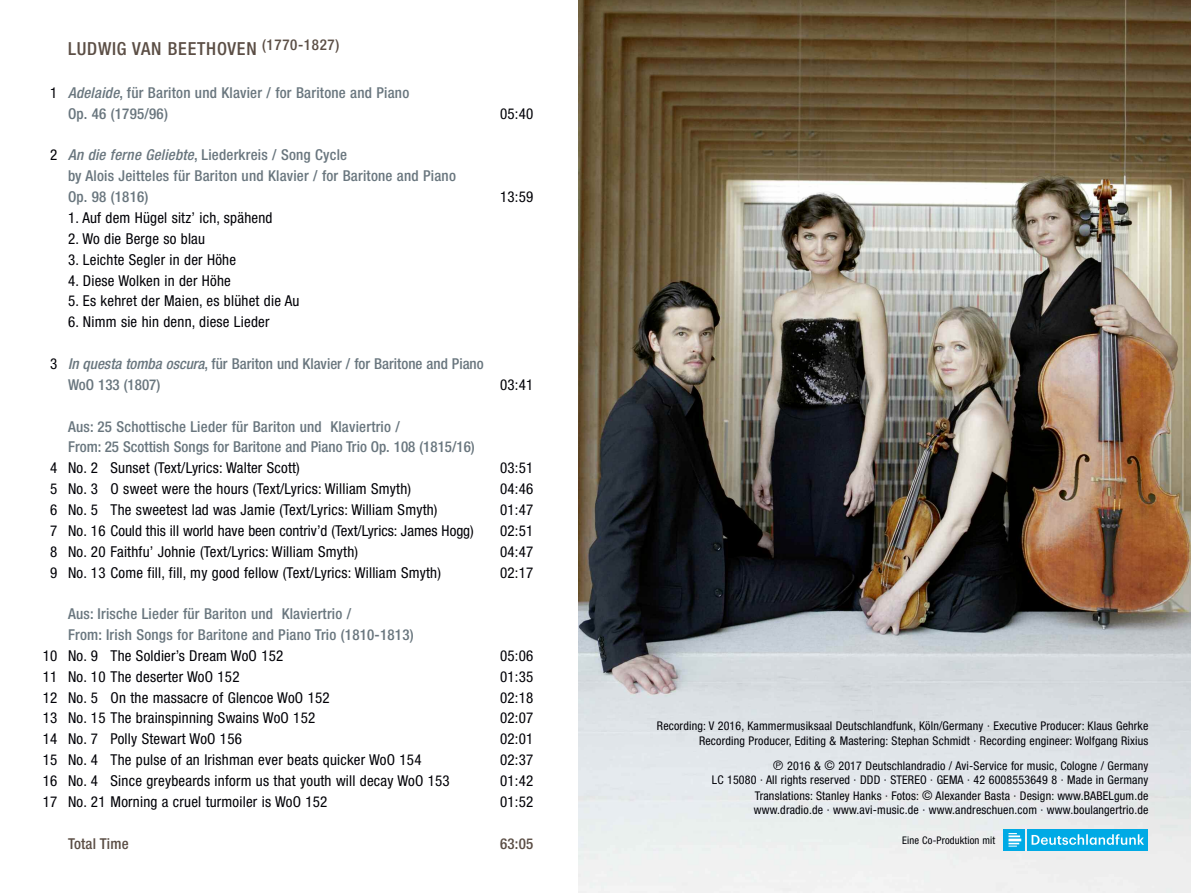
<style>
.page{position:relative;width:1191px;height:893px;background:#fff}
.page>*{position:absolute;margin:0;border:0;box-sizing:border-box;transform-origin:0 0}
.t1{font:500 condensed 18px "Helvetica Neue";letter-spacing:.045em;color:#5b4e45}
.t2{font:condensed 15px "Helvetica Neue";letter-spacing:.015em;color:#000006}
.t3{font:500 condensed 15px/20.9px "Helvetica Neue";letter-spacing:.015em;color:#69767e}
.t4{font:500 condensed 15px "Helvetica Neue";letter-spacing:.015em;color:#5b4e45}
.t5{font:condensed 12px/14px "Helvetica Neue";letter-spacing:.015em;color:#000006;text-align:right}
.t6{font:condensed 10.5px "Helvetica Neue";letter-spacing:.015em;color:#000006}
.s1{font-weight:400;color:#000006}
.s2{font-style:italic}
.s3{font-family:"Rainbow Six";font-stretch:normal}
</style>
<div class="page">
<img style="left:578px;top:0;width:613px;height:893px">
<div style="left:1003px;top:829px;width:22px;height:21px;background:#00aae5"></div>
<div style="left:1027px;top:829px;width:120px;height:21px;background:#00aae5"></div>
<svg style="left:1008px;top:833px;width:13px;height:14px"></svg>
<svg style="left:1031px;top:834px;width:113px;height:11px"></svg>
<p class="t1" style="left:68px;top:43px;width:273px">LUDWIG VAN BEETHOVEN <sup>(1770-1827)</sup></p>
<p class="t3" style="left:68px;top:83px;width:343px;text-indent:-18px"><span class="s1">1</span> <span class="s2">Adelaide</span>, für Bariton und Klavier / for Baritone and Piano<br>Op. 46 (1795/96)</p>
<p class="t3" style="left:68px;top:146px;width:389px;text-indent:-18px"><span class="s1">2</span> <span class="s2">An die ferne Geliebte</span>, Liederkreis / Song Cycle<br>by Alois Jeitteles für Bariton und Klavier / for Baritone and Piano<br>Op. 98 (1816)</p>
<p class="t2" style="left:68px;top:212px;width:206px">1. Auf dem Hügel sitz’ ich, spähend</p>
<p class="t2" style="left:68px;top:233px;width:138px">2. Wo die Berge so blau</p>
<p class="t2" style="left:68px;top:254px;width:169px">3. Leichte Segler in der Höhe</p>
<p class="t2" style="left:68px;top:275px;width:164px">4. Diese Wolken in der Höhe</p>
<p class="t2" style="left:68px;top:296px;width:233px">5. Es kehret der Maien, es blühet die Au</p>
<p class="t2" style="left:68px;top:317px;width:203px">6. Nimm sie hin denn, diese Lieder</p>
<p class="t3" style="left:68px;top:355px;width:417px;text-indent:-18px"><span class="s1">3</span> <span class="s2">In questa tomba oscura</span>, für Bariton und Klavier / for Baritone and Piano<br>WoO 133 (1807)</p>
<p class="t2" style="left:500px;top:108px;width:35px">05:40</p>
<p class="t2" style="left:500px;top:191px;width:35px">13:59</p>
<p class="t2" style="left:500px;top:379px;width:35px">03:41</p>
<p class="t3" style="left:68px;top:417px;width:408px">Aus: 25 Schottische Lieder für Bariton und Klaviertrio /<br>From: 25 Scottish Songs for Baritone and Piano Trio Op. 108 (1815/16)</p>
<p class="t2" style="left:50px;top:463px;width:251px">4 No. 2 Sunset (Text/Lyrics: Walter Scott)</p>
<p class="t2" style="left:500px;top:463px;width:35px">03:51</p>
<p class="t2" style="left:50px;top:483px;width:362px">5 No. 3 O sweet were the hours (Text/Lyrics: William Smyth)</p>
<p class="t2" style="left:500px;top:483px;width:35px">04:46</p>
<p class="t2" style="left:50px;top:504px;width:389px">6 No. 5 The sweetest lad was Jamie (Text/Lyrics: William Smyth)</p>
<p class="t2" style="left:500px;top:504px;width:35px">01:47</p>
<p class="t2" style="left:50px;top:525px;width:425px">7 No. 16 Could this ill world have been contriv’d (Text/Lyrics: James Hogg)</p>
<p class="t2" style="left:500px;top:525px;width:35px">02:51</p>
<p class="t2" style="left:50px;top:546px;width:309px">8 No. 20 Faithfu’ Johnie (Text/Lyrics: William Smyth)</p>
<p class="t2" style="left:500px;top:546px;width:35px">04:47</p>
<p class="t2" style="left:50px;top:567px;width:392px">9 No. 13 Come fill, fill, my good fellow (Text/Lyrics: William Smyth)</p>
<p class="t2" style="left:500px;top:567px;width:35px">02:17</p>
<p class="t3" style="left:68px;top:605px;width:347px">Aus: Irische Lieder für Bariton und Klaviertrio /<br>From: Irish Songs for Baritone and Piano Trio (1810-1813)</p>
<p class="t2" style="left:43px;top:650px;width:242px">10 No. 9 The Soldier’s Dream WoO 152</p>
<p class="t2" style="left:500px;top:650px;width:35px">05:06</p>
<p class="t2" style="left:43px;top:671px;width:198px">11 No. 10 The deserter WoO 152</p>
<p class="t2" style="left:500px;top:671px;width:35px">01:35</p>
<p class="t2" style="left:43px;top:692px;width:288px">12 No. 5 On the massacre of Glencoe WoO 152</p>
<p class="t2" style="left:500px;top:692px;width:35px">02:18</p>
<p class="t2" style="left:43px;top:713px;width:274px">13 No. 15 The brainspinning Swains WoO 152</p>
<p class="t2" style="left:500px;top:713px;width:35px">02:07</p>
<p class="t2" style="left:43px;top:734px;width:201px">14 No. 7 Polly Stewart WoO 156</p>
<p class="t2" style="left:500px;top:734px;width:35px">02:01</p>
<p class="t2" style="left:43px;top:754px;width:380px">15 No. 4 The pulse of an Irishman ever beats quicker WoO 154</p>
<p class="t2" style="left:500px;top:754px;width:35px">02:37</p>
<p class="t2" style="left:43px;top:775px;width:408px">16 No. 4 Since greybeards inform us that youth will decay WoO 153</p>
<p class="t2" style="left:500px;top:775px;width:35px">01:42</p>
<p class="t2" style="left:43px;top:796px;width:286px">17 No. 21 Morning a cruel turmoiler is WoO 152</p>
<p class="t2" style="left:500px;top:796px;width:35px">01:52</p>
<p class="t4" style="left:68px;top:838px;width:62px">Total Time</p>
<p class="t4" style="left:500px;top:838px;width:35px">63:05</p>
<p class="t5" style="left:657px;top:720px;width:493px;line-height:15px">Recording: V 2016, Kammermusiksaal Deutschlandfunk, Köln/Germany · Executive Producer: Klaus Gehrke<br>Recording Producer, Editing &amp; Mastering: Stephan Schmidt · Recording engineer: Wolfgang Rixius</p>
<p class="t5" style="left:712px;top:760px;width:438px"><span class="s3">P</span> 2016 &amp; <span class="s3">g</span> 2017 Deutschlandradio / Avi-Service for music, Cologne / Germany<br>LC 15080 · All rights reserved · DDD · STEREO · GEMA · 42 6008553649 8 · Made in Germany</p>
<p class="t5" style="left:754px;top:790px;width:396px;text-align:left">Translations: Stanley Hanks · Fotos: <span class="s3">g</span> Alexander Basta · Design: www.BABELgum.de www.dradio.de · www.avi-music.de · www.andreschuen.com · www.boulangertrio.de</p>
<p class="t6" style="left:902px;top:837px;width:95px">Eine Co-Produktion mit</p>
</div>
